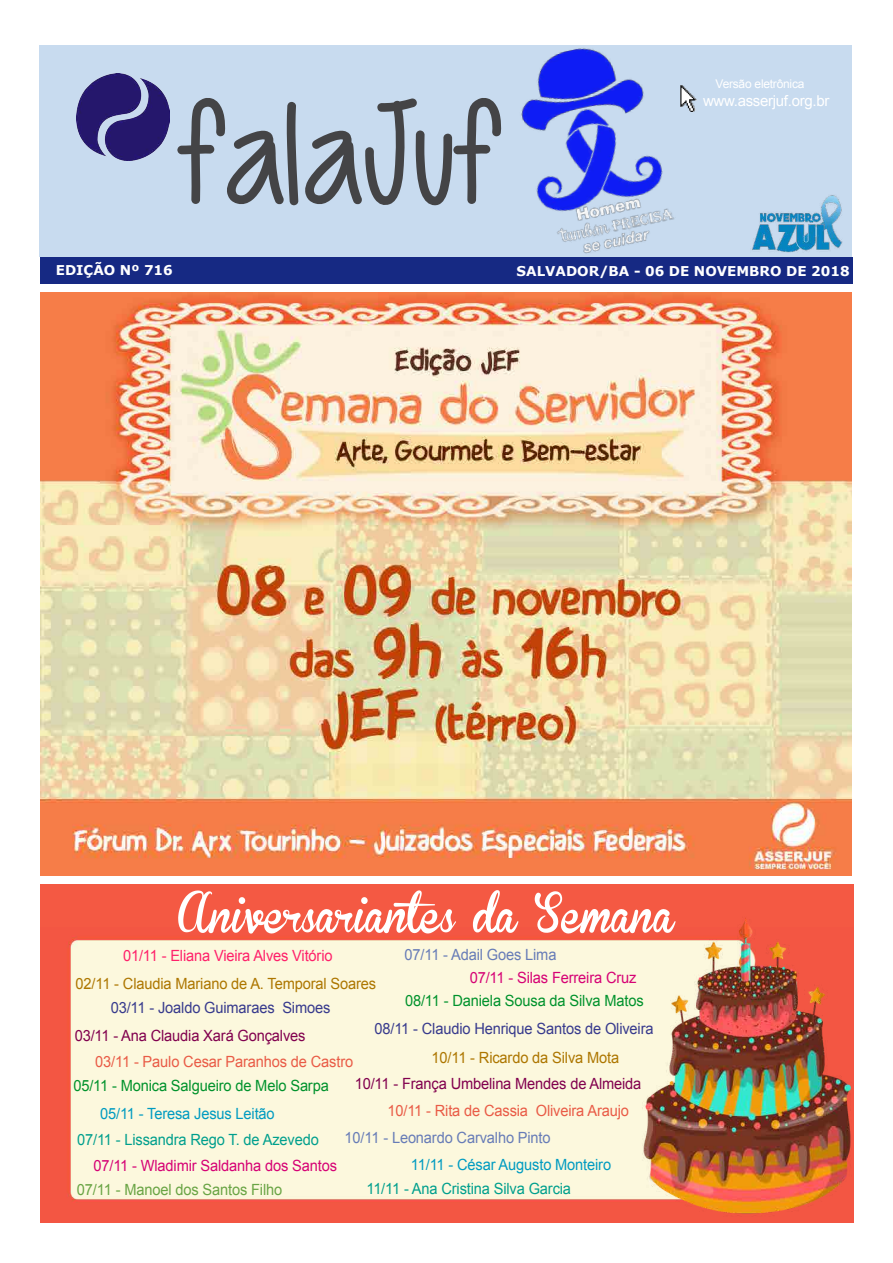
<style>
.page{position:relative;width:893px;height:1263px;background:#fff}
.page>*{position:absolute;margin:0;border:0;box-sizing:border-box;transform-origin:0 0}
.t1{font:144.3px "Cutie Patootie";letter-spacing:-.01em;color:#444446}
.t2{font:58.5px "Brannboll FPERSONALUSEONLY";letter-spacing:-.01em;color:#fff;scale:.95 1}
.t3{font:15.45px "Arial";letter-spacing:-.01em;color:#e95b46;scale:.95 1}
.t4{font:15.45px "Arial";letter-spacing:-.01em;color:#81004e;scale:.95 1}
.t5{font:15.45px "Arial";letter-spacing:-.01em;color:#373a8d;scale:.95 1}
.t6{font:15.45px "Arial";letter-spacing:-.01em;color:#ad7600;scale:.95 1}
.t7{font:15.45px "Arial";letter-spacing:-.01em;color:#00922c;scale:.95 1}
.t8{font:15.45px "Arial";letter-spacing:-.01em;color:#009f8d;scale:.95 1}
.t9{font:15.45px "Arial";letter-spacing:-.01em;color:#d60275;scale:.95 1}
.t10{font:15.45px "Arial";letter-spacing:-.01em;color:#009bc1;scale:.95 1}
.t11{font:15.45px "Arial";letter-spacing:-.01em;color:#677cb7;scale:.95 1}
.t12{font:15.45px "Arial";letter-spacing:-.01em;color:#ff206a;scale:.95 1}
.t13{font:15.45px "Arial";letter-spacing:-.01em;color:#69a444;scale:.95 1}
.t14{font:15px "Arial";letter-spacing:-.02em;color:#fff}
.t15{font:700 13.5px "Verdana";color:#fff}
.t16{font:12px "Arial";letter-spacing:-.02em;color:#fff}
</style>
<div class="page">
<img style="left:40px;top:926px;width:814px;height:296px">
<div style="left:40px;top:884px;width:814px;height:42px;background:#f45943"></div>
<img style="left:639px;top:918px;width:212px;height:305px">
<img style="left:41px;top:293px;width:811px;height:582px">
<div style="left:40px;top:257px;width:813px;height:27px;background:#162983"></div>
<div style="left:39px;top:45px;width:812px;height:212px;background:#c8dbef"></div>
<img style="left:691px;top:94px;width:6px;height:17px">
<img style="left:77px;top:73px;width:93px;height:87px">
<img style="left:521px;top:48px;width:170px;height:206px">
<img style="left:752px;top:195px;width:91px;height:58px">
<h1 class="t1" style="left:175px;top:76px;width:325px">falaJuf</h1>
<p class="t16" style="left:716px;top:76px;width:90px">Versão eletrônica</p>
<p class="t14" style="left:703px;top:91px;width:128px">www.asserjuf.org.br</p>
<p class="t15" style="left:56px;top:261px;width:119px">EDIÇÃO Nº 716</p>
<p class="t15" style="left:517px;top:261px;width:334px">SALVADOR/BA - 06 DE NOVEMBRO DE 2018</p>
<h2 class="t2" style="left:178px;top:876px;width:524px">Aniversariantes da Semana</h2>
<p class="t12" style="left:123px;top:945px;width:222px">01/11 - Eliana Vieira Alves Vitório</p>
<p class="t11" style="left:405px;top:944px;width:161px">07/11 - Adail Goes Lima</p>
<p class="t9" style="left:470px;top:967px;width:177px">07/11 - Silas Ferreira Cruz</p>
<p class="t7" style="left:405px;top:991px;width:253px">08/11 - Daniela Sousa da Silva Matos</p>
<p class="t5" style="left:374px;top:1019px;width:295px">08/11 - Claudio Henrique Santos de Oliveira</p>
<p class="t6" style="left:76px;top:974px;width:318px">02/11 - Claudia Mariano de A. Temporal Soares</p>
<p class="t5" style="left:111px;top:997px;width:233px">03/11 - Joaldo Guimaraes Simoes</p>
<p class="t4" style="left:75px;top:1025px;width:244px">03/11 - Ana Claudia Xará Gonçalves</p>
<p class="t3" style="left:95px;top:1051px;width:273px">03/11 - Paulo Cesar Paranhos de Castro</p>
<p class="t6" style="left:432px;top:1047px;width:199px">10/11 - Ricardo da Silva Mota</p>
<p class="t7" style="left:73px;top:1075px;width:270px">05/11 - Monica Salgueiro de Melo Sarpa</p>
<p class="t10" style="left:100px;top:1103px;width:185px">05/11 - Teresa Jesus Leitão</p>
<p class="t4" style="left:355px;top:1074px;width:303px">10/11 - França Umbelina Mendes de Almeida</p>
<p class="t3" style="left:387px;top:1101px;width:256px">10/11 - Rita de Cassia Oliveira Araujo</p>
<p class="t8" style="left:77px;top:1129px;width:256px">07/11 - Lissandra Rego T. de Azevedo</p>
<p class="t13" style="left:77px;top:1179px;width:218px">07/11 - Manoel dos Santos Filho</p>
<p class="t9" style="left:93px;top:1155px;width:258px">07/11 - Wladimir Saldanha dos Santos</p>
<p class="t11" style="left:345px;top:1127px;width:218px">10/11 - Leonardo Carvalho Pinto</p>
<p class="t8" style="left:366px;top:1178px;width:217px">11/11 - Ana Cristina Silva Garcia</p>
<p class="t10" style="left:411px;top:1155px;width:212px">11/11 - César Augusto Monteiro</p>
</div>
